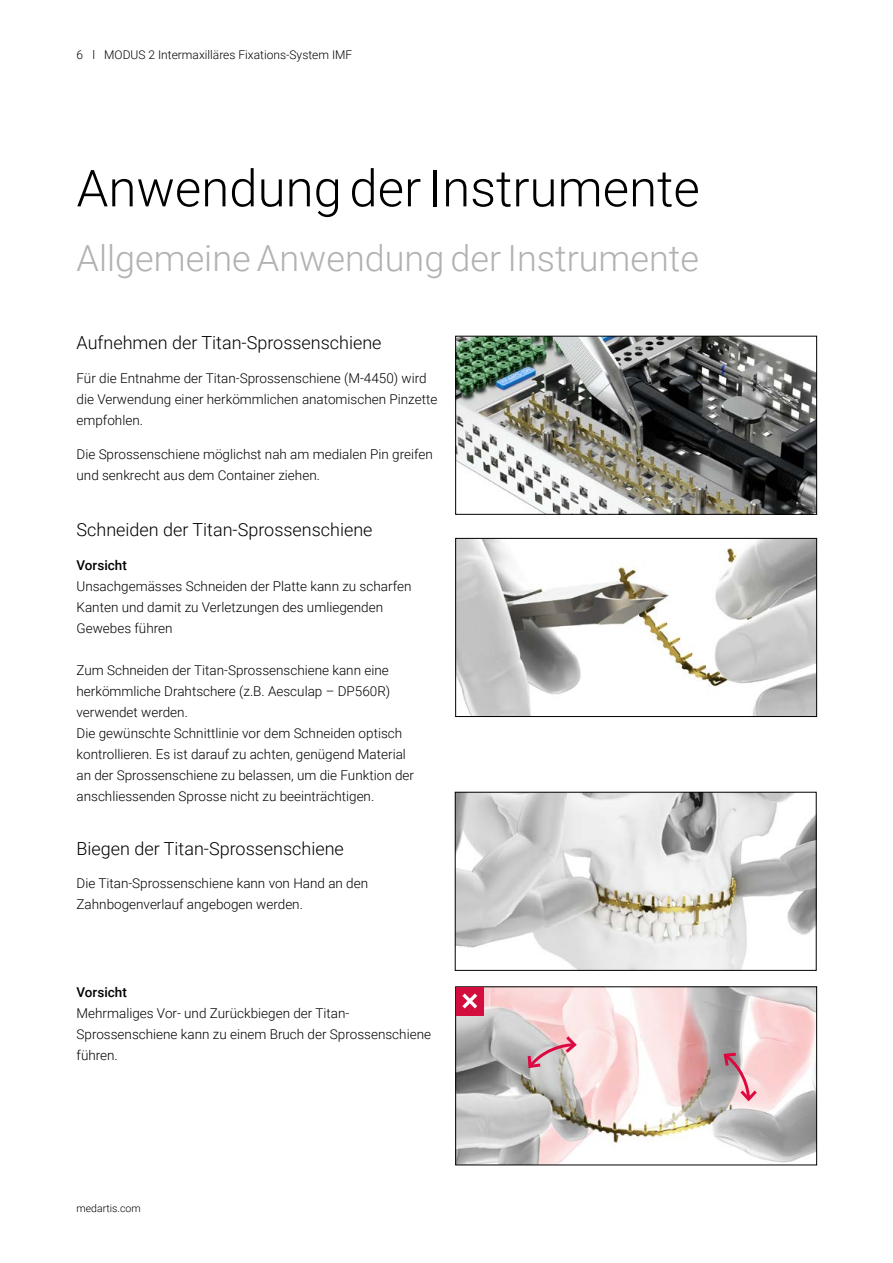
<style>
.page{position:relative;width:893px;height:1263px;background:#fff}
.page>*{position:absolute;margin:0;border:0;box-sizing:border-box;transform-origin:0 0}
.t1{font:300 51px "Roboto";color:#000}
.t2{font:300 36px "Roboto";color:#b3b2b2}
.t3{font:300 18px "Roboto";color:#000}
.t4{font:300 13.5px/21px "Roboto";color:#000}
.t5{font:500 13.5px "Roboto";color:#000}
.t6{font:300 12px "Roboto";color:#000}
.t7{font:300 10.5px "Roboto";color:#000}
</style>
<div class="page">
<img style="left:457px;top:338px;width:358px;height:174px">
<div style="left:455px;top:336px;width:362px;height:178px;border:1px solid #000"></div>
<img style="left:457px;top:540px;width:358px;height:175px">
<div style="left:455px;top:538px;width:362px;height:179px;border:1px solid #000"></div>
<img style="left:457px;top:794px;width:357px;height:174px">
<div style="left:455px;top:792px;width:361px;height:178px;border:1px solid #000"></div>
<img style="left:457px;top:988px;width:358px;height:175px">
<div style="left:455px;top:986px;width:362px;height:179px;border:1px solid #000"></div>
<svg style="left:721px;top:1051px;width:39px;height:52px;background:#d5abb2"></svg>
<svg style="left:526px;top:1033px;width:53px;height:38px;background:#d9b5bb"></svg>
<div style="left:456px;top:987px;width:28px;height:28px;background:#d30e3e"></div>
<svg style="left:462px;top:993px;width:15px;height:15px"></svg>
<p class="t6" style="left:77px;top:47px;width:277px">6 l MODUS 2 Intermaxilläres Fixations-System IMF</p>
<h1 class="t1" style="left:77px;top:152px;width:625px">Anwendung der Instrumente</h1>
<h2 class="t2" style="left:77px;top:233px;width:624px">Allgemeine Anwendung der Instrumente</h2>
<h3 class="t3" style="left:77px;top:330px;width:306px">Aufnehmen der Titan-Sprossenschiene</h3>
<p class="t4" style="left:77px;top:367px;width:362px">Für die Entnahme der Titan-Sprossenschiene (M-4450) wird die Verwendung einer herkömmlichen anatomischen Pinzette empfohlen.</p>
<p class="t4" style="left:77px;top:443px;width:358px">Die Sprossenschiene möglichst nah am medialen Pin greifen und senkrecht aus dem Container ziehen.</p>
<h3 class="t3" style="left:77px;top:517px;width:298px">Schneiden der Titan-Sprossenschiene</h3>
<p class="t5" style="left:77px;top:555px;width:52px">Vorsicht</p>
<p class="t4" style="left:77px;top:575px;width:336px">Unsachgemässes Schneiden der Platte kann zu scharfen<br>Kanten und damit zu Verletzungen des umliegenden<br>Gewebes führen</p>
<p class="t4" style="left:77px;top:659px;width:339px">Zum Schneiden der Titan-Sprossenschiene kann eine herkömmliche Drahtschere (z.B. Aesculap – DP560R) verwendet werden.<br>Die gewünschte Schnittlinie vor dem Schneiden optisch kontrollieren. Es ist darauf zu achten, genügend Material an der Sprossenschiene zu belassen, um die Funktion der anschliessenden Sprosse nicht zu beeinträchtigen.</p>
<h3 class="t3" style="left:77px;top:836px;width:269px">Biegen der Titan-Sprossenschiene</h3>
<p class="t4" style="left:77px;top:872px;width:293px">Die Titan-Sprossenschiene kann von Hand an den<br>Zahnbogenverlauf angebogen werden.</p>
<p class="t5" style="left:77px;top:982px;width:52px">Vorsicht</p>
<p class="t4" style="left:77px;top:1002px;width:356px">Mehrmaliges Vor- und Zurückbiegen der Titan-<br>Sprossenschiene kann zu einem Bruch der Sprossenschiene führen.</p>
<p class="t7" style="left:77px;top:1201px;width:66px">medartis.com</p>
</div>
